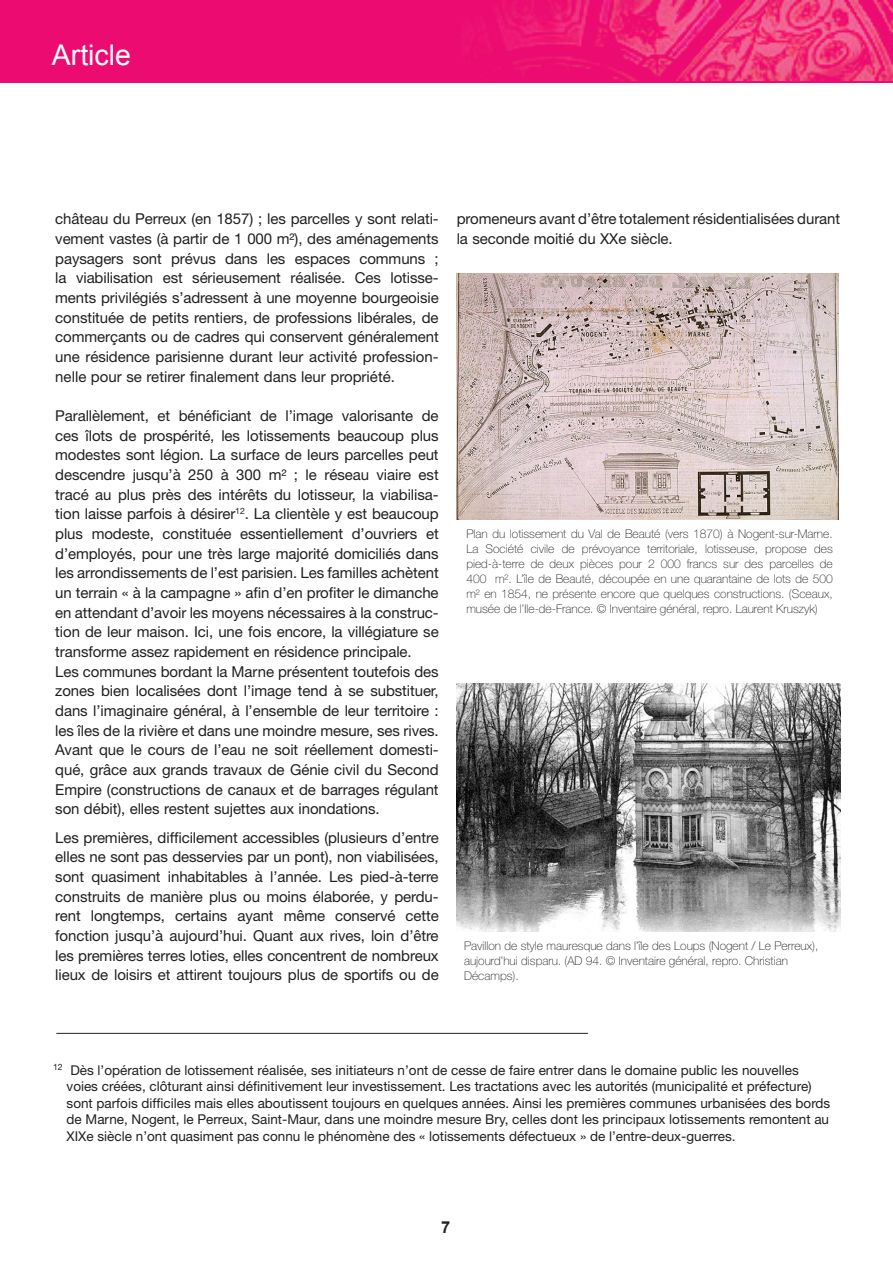
<style>
.page{position:relative;width:893px;height:1263px;background:#fff}
.page>*{position:absolute;margin:0;border:0;box-sizing:border-box;transform-origin:0 0}
.t1{font:28.5px "Arial";color:#fff}
.t2{font:700 16.5px "Arial";color:#231f20}
.TEXTE{font:15px/19.6px "Helvetica Neue";letter-spacing:-.005em;color:#231f20;text-align:justify}
.t3{font:13.5px/16.5px "Helvetica Neue";color:#231f20}
.L2GENDES{font:100 12px/15px "Helvetica Neue";color:#231f20;text-align:justify}
</style>
<div class="page">
<div style="left:0;top:0;width:893px;height:82px;background:#ec0b71"></div>
<img style="left:488px;top:0;width:404px;height:81px">
<img style="left:457px;top:273px;width:382px;height:247px">
<hr style="left:56px;top:1033px;width:532px;height:1px;background:#231f20">
<img style="left:457px;top:684px;width:383px;height:248px">
<h1 class="t1" style="left:52px;top:37px;width:81px">Article</h1>
<p class="TEXTE" style="left:55px;top:209px;width:385px">château du Perreux (en 1857) ; les parcelles y sont relati&shy;vement vastes (à partir de 1 000 m²), des aménagements paysagers sont prévus dans les espaces communs ; la viabilisation est sérieusement réalisée. Ces lotisse&shy;ments privilégiés s’adressent à une moyenne bourgeoisie constituée de petits rentiers, de professions libérales, de commerçants ou de cadres qui conservent généralement une résidence parisienne durant leur activité profession&shy;nelle pour se retirer finalement dans leur propriété.</p>
<p class="TEXTE" style="left:55px;top:406px;width:385px">Parallèlement, et bénéficiant de l’image valorisante de ces îlots de prospérité, les lotissements beaucoup plus modestes sont légion. La surface de leurs parcelles peut descendre jusqu’à 250 à 300 m² ; le réseau viaire est tracé au plus près des intérêts du lotisseur, la viabilisa&shy;tion laisse parfois à désirer<sup>12</sup>. La clientèle y est beaucoup plus modeste, constituée essentiellement d’ouvriers et d’employés, pour une très large majorité domiciliés dans les arrondissements de l’est parisien. Les familles achètent un terrain « à la campagne » afin d’en profiter le dimanche en attendant d’avoir les moyens nécessaires à la construc&shy;tion de leur maison. Ici, une fois encore, la villégiature se transforme assez rapidement en résidence principale.</p>
<p class="TEXTE" style="left:55px;top:661px;width:385px">Les communes bordant la Marne présentent toutefois des zones bien localisées dont l’image tend à se substituer, dans l’imaginaire général, à l’ensemble de leur territoire : les îles de la rivière et dans une moindre mesure, ses rives.<br>Avant que le cours de l’eau ne soit réellement domesti&shy;qué, grâce aux grands travaux de Génie civil du Second Empire (constructions de canaux et de barrages régulant son débit), elles restent sujettes aux inondations.</p>
<p class="TEXTE" style="left:55px;top:827px;width:385px">Les premières, difficilement accessibles (plusieurs d’entre elles ne sont pas desservies par un pont), non viabilisées, sont quasiment inhabitables à l’année. Les pied-à-terre construits de manière plus ou moins élaborée, y perdu&shy;rent longtemps, certains ayant même conservé cette fonction jusqu’à aujourd’hui. Quant aux rives, loin d’être les premières terres loties, elles concentrent de nombreux lieux de loisirs et attirent toujours plus de sportifs ou de</p>
<p class="TEXTE" style="left:457px;top:209px;width:385px">promeneurs avant d’être totalement résidentialisées durant la seconde moitié du XXe siècle.</p>
<p class="L2GENDES" style="left:466px;top:526px;width:368px">Plan du lotissement du Val de Beauté (vers 1870) à Nogent-sur-Marne.<br>La Société civile de prévoyance territoriale, lotisseuse, propose des pied-à-terre de deux pièces pour 2 000 francs sur des parcelles de 400 m². L’île de Beauté, découpée en une quarantaine de lots de 500 m² en 1854, ne présente encore que quelques constructions. (Sceaux, musée de l’Ile-de-France. © Inventaire général, repro. Laurent Kruszyk)</p>
<p class="L2GENDES" style="left:464px;top:938px;width:356px;text-align:left">Pavillon de style mauresque dans l’île des Loups (Nogent / Le Perreux), aujourd’hui disparu. (AD 94. © Inventaire général, repro. Christian<br>Décamps).</p>
<p class="t3" style="left:67px;top:1062px;width:765px;text-indent:-13px"><sup>12</sup> Dès l’opération de lotissement réalisée, ses initiateurs n’ont de cesse de faire entrer dans le domaine public les nouvelles voies créées, clôturant ainsi définitivement leur investissement. Les tractations avec les autorités (municipalité et préfecture) sont parfois difficiles mais elles aboutissent toujours en quelques années. Ainsi les premières communes urbanisées des bords de Marne, Nogent, le Perreux, Saint-Maur, dans une moindre mesure Bry, celles dont les principaux lotissements remontent au XIXe siècle n’ont quasiment pas connu le phénomène des « lotissements défectueux » de l’entre-deux-guerres.</p>
<p class="t2" style="left:441px;top:1216px;width:11px">7</p>
</div>
